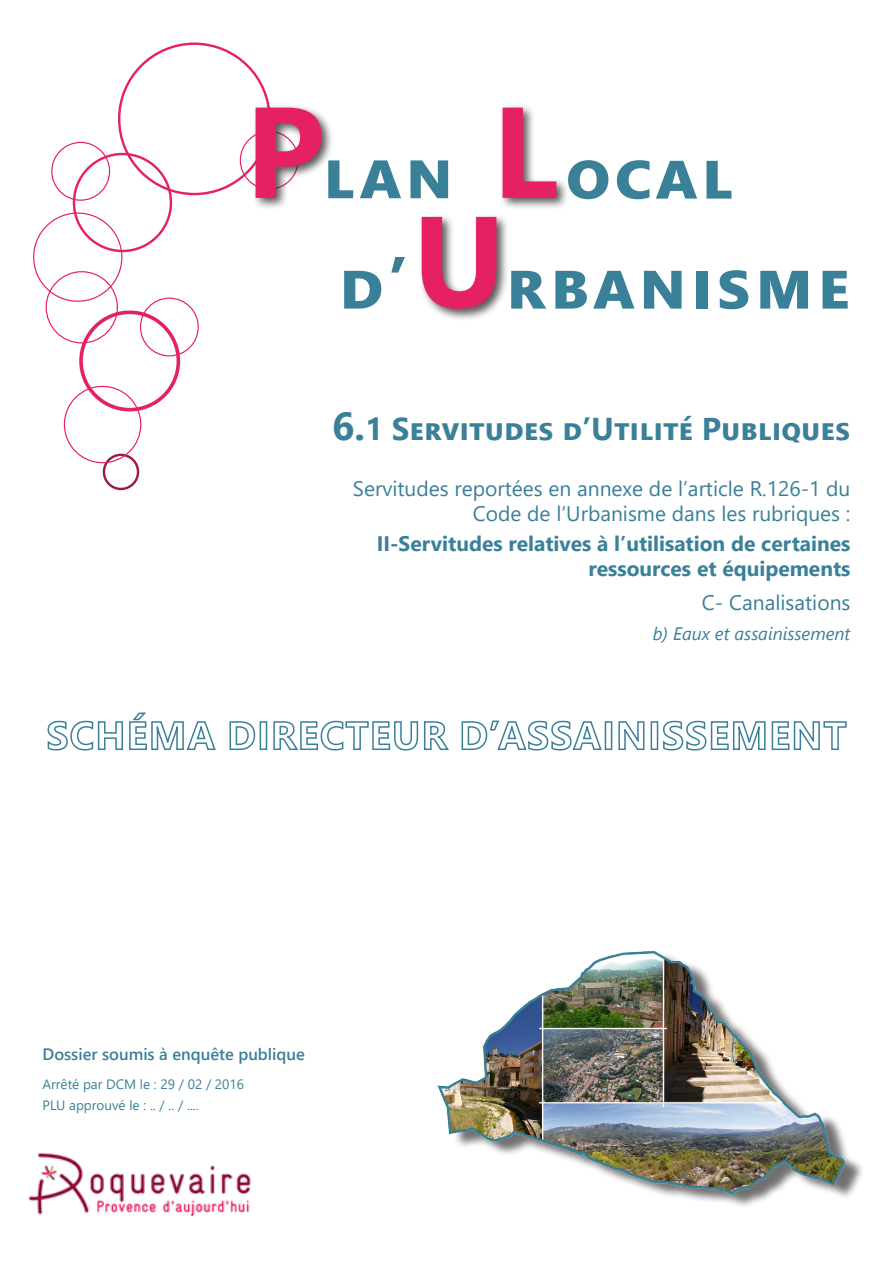
<style>
.page{position:relative;width:893px;height:1263px;background:#fff}
.page>*{position:absolute;margin:0;border:0;box-sizing:border-box;transform-origin:0 0}
.t1{font:700 129px "Segoe UI";color:#e62162}
.t2{font:700 72px "Segoe UI";letter-spacing:.095em;color:#3a8098}
.t3{font:700 31.5px "Segoe UI";color:#3a8098}
.t4{font:21px/25.2px "Segoe UI";color:#3a8098;text-align:right}
.t5{font:700 21px/25.2px "Segoe UI";color:#3a8098;text-align:right}
.t6{font:italic 18px "Segoe UI";color:#3a8098}
.t7{font:600 16.5px "Segoe UI";color:#3a8098}
.t8{font:13.5px "Segoe UI";color:#3a8098}
.s1{font-size:39px}
</style>
<div class="page">
<svg style="left:47px;top:712px;width:169px;height:39px"></svg>
<svg style="left:229px;top:721px;width:27px;height:29px"></svg>
<div style="left:260px;top:721px;width:7px;height:29px;border:2px solid #3a8098"></div>
<svg style="left:273px;top:720px;width:176px;height:31px"></svg>
<svg style="left:461px;top:720px;width:141px;height:31px"></svg>
<div style="left:605px;top:721px;width:7px;height:29px;border:2px solid #3a8098"></div>
<svg style="left:618px;top:721px;width:27px;height:29px"></svg>
<div style="left:651px;top:721px;width:7px;height:29px;border:2px solid #3a8098"></div>
<svg style="left:663px;top:720px;width:184px;height:31px"></svg>
<div style="left:443px;top:952px;width:421px;height:257px;background:#231f20;opacity:.64"></div>
<img style="left:437px;top:951px;width:413px;height:258px">
<img style="left:28px;top:1152px;width:223px;height:64px">
<div style="left:103px;top:454px;width:36px;height:36px;border:2px solid #991949;border-radius:50%"></div>
<div style="left:64px;top:386px;width:77px;height:77px;border:1px solid #e62162;border-radius:50%"></div>
<div style="left:73px;top:153px;width:99px;height:99px;border:2px solid #e62162;border-radius:50%"></div>
<div style="left:140px;top:298px;width:59px;height:58px;border:1px solid #e62162;border-radius:50%"></div>
<div style="left:51px;top:142px;width:59px;height:59px;border:1px solid #e62162;border-radius:50%"></div>
<div style="left:46px;top:271px;width:72px;height:72px;border:1px solid #e62162;border-radius:50%"></div>
<div style="left:79px;top:310px;width:101px;height:101px;border:4px solid #e62162;border-radius:50%"></div>
<div style="left:418px;top:213px;width:91px;height:108px;background:#231f20;opacity:.75"></div>
<div style="left:499px;top:104px;width:70px;height:106px;background:#231f20;opacity:.75"></div>
<div style="left:252px;top:104px;width:82px;height:106px;background:#231f20;opacity:.75"></div>
<p class="t1" style="left:245px;top:48px;width:81px">P</p>
<p class="t2" style="left:323px;top:115px;width:132px">lan</p>
<p class="t1" style="left:492px;top:48px;width:67px">L</p>
<p class="t2" style="left:566px;top:115px;width:169px">ocal</p>
<p class="t2" style="left:339px;top:225px;width:71px">d’</p>
<p class="t1" style="left:412px;top:158px;width:95px">U</p>
<p class="t2" style="left:506px;top:225px;width:346px">rbanisme</p>
<p class="t3" style="left:332px;top:403px;width:520px"><span class="s1">6.</span>1 Servitudes d’Utilité Publiques</p>
<p class="t4" style="left:353px;top:476px;width:499px">Servitudes reportées en annexe de l’article R.126-1 du<br>Code de l’Urbanisme dans les rubriques :</p>
<p class="t5" style="left:377px;top:531px;width:475px">II-Servitudes relatives à l’utilisation de certaines ressources et équipements</p>
<p class="t4" style="left:702px;top:589px;width:150px">C- Canalisations</p>
<p class="t6" style="left:653px;top:619px;width:199px">b) Eaux et assainissement</p>
<p class="t7" style="left:43px;top:1041px;width:264px">Dossier soumis à enquête publique</p>
<p class="t8" style="left:43px;top:1073px;width:203px">Arrêté par DCM le : 29 / 02 / 2016</p>
<p class="t8" style="left:43px;top:1094px;width:158px">PLU approuvé le : .. / .. / ....</p>
</div>
